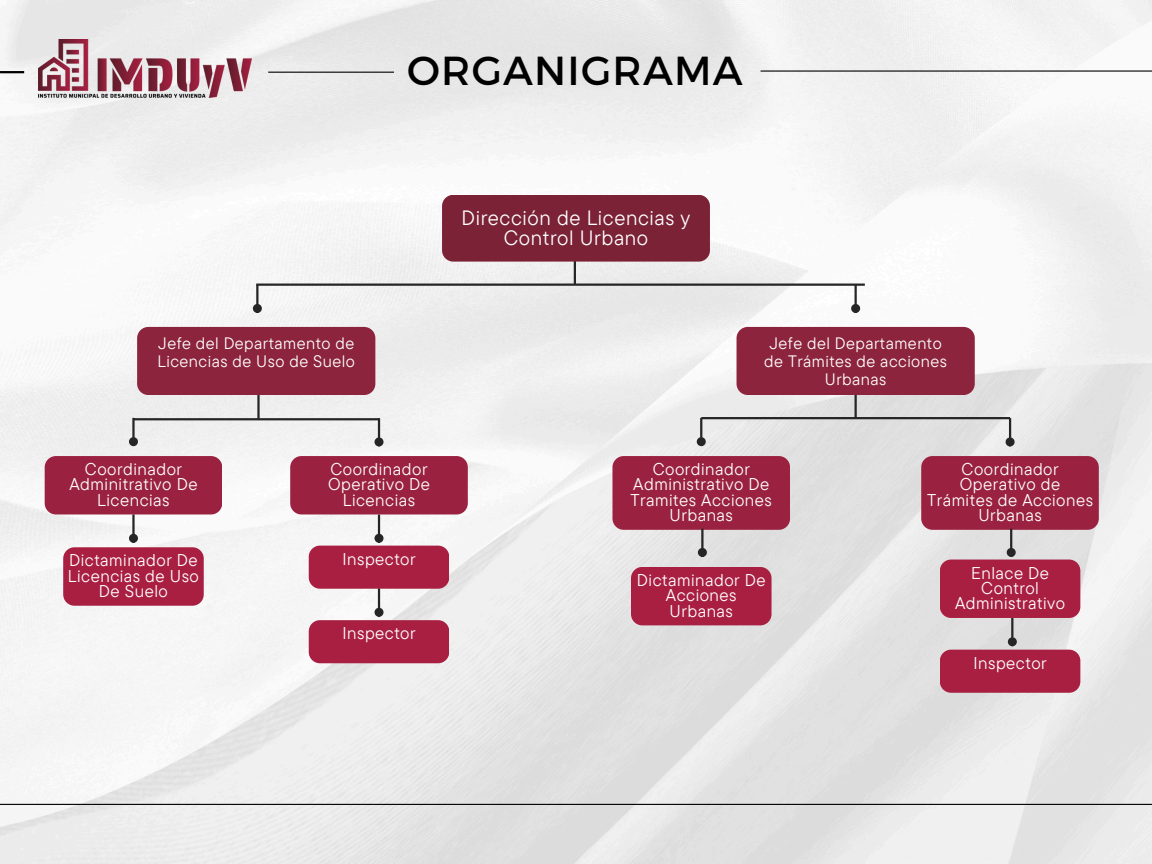
<style>
.page{position:relative;width:1152px;height:864px;background:#fff}
.page>*{position:absolute;margin:0;border:0;box-sizing:border-box;transform-origin:0 0}
.t1{font:40.5px "Montserrat";letter-spacing:.03em;color:#000}
.t2{font:20.7px/19.6px "TT Commons Pro";letter-spacing:.03em;color:#fff;text-align:center}
.t3{font:17.1px/15.3px "TT Commons Pro";letter-spacing:.03em;color:#fff;text-align:center}
.t4{font:16.5px/18px "TT Commons Pro";letter-spacing:.03em;color:#fff}
</style>
<div class="page">
<img style="left:0;top:0;width:1152px;height:864px">
<hr style="left:0;top:804px;width:1152px;height:1px;background:#000">
<hr style="left:268px;top:72px;width:126px;height:1px;background:#000">
<hr style="left:761px;top:70px;width:391px;height:2px;background:#000">
<img style="left:38px;top:39px;width:214px;height:59px">
<div style="left:137px;top:327px;width:238px;height:68px;background:#8c243d"></div>
<div style="left:737px;top:327px;width:238px;height:68px;background:#8c243d"></div>
<div style="left:45px;top:456px;width:177px;height:58px;background:#9a2240;border-radius:11px"></div>
<div style="left:63px;top:547px;width:141px;height:59px;background:#a91f42;border-radius:11px"></div>
<hr style="left:378px;top:514px;width:2px;height:20px;background:#272626">
<div style="left:376px;top:535px;width:6px;height:7px;background:#272626;border-radius:50%"></div>
<div style="left:375px;top:534px;width:9px;height:9px;border:2px solid #272626;border-radius:50%"></div>
<div style="left:290px;top:456px;width:178px;height:58px;background:#9a2240;border-radius:11px"></div>
<div style="left:309px;top:546px;width:140px;height:43px;background:#a91f42;border-radius:11px"></div>
<div style="left:309px;top:620px;width:140px;height:43px;background:#a91f42;border-radius:11px"></div>
<svg style="left:378px;top:589px;width:2px;height:19px"></svg>
<div style="left:376px;top:609px;width:6px;height:7px;background:#272626;border-radius:50%"></div>
<div style="left:375px;top:608px;width:9px;height:9px;border:2px solid #272626;border-radius:50%"></div>
<hr style="left:132px;top:514px;width:3px;height:20px;background:#272626">
<div style="left:130px;top:535px;width:7px;height:7px;background:#272626;border-radius:50%"></div>
<div style="left:129px;top:534px;width:9px;height:9px;border:2px solid #272626;border-radius:50%"></div>
<hr style="left:256px;top:285px;width:2px;height:20px;background:#272626">
<div style="left:254px;top:305px;width:7px;height:7px;background:#272626;border-radius:50%"></div>
<div style="left:253px;top:304px;width:9px;height:9px;border:2px solid #272626;border-radius:50%"></div>
<hr style="left:256px;top:284px;width:609px;height:2px;background:#272626">
<hr style="left:855px;top:285px;width:2px;height:20px;background:#272626">
<div style="left:852px;top:305px;width:7px;height:7px;background:#272626;border-radius:50%"></div>
<div style="left:851px;top:304px;width:9px;height:9px;border:2px solid #272626;border-radius:50%"></div>
<hr style="left:574px;top:242px;width:2px;height:43px;background:#272626">
<div style="left:442px;top:195px;width:268px;height:67px;background:#7b2237;border-radius:11px"></div>
<hr style="left:0;top:71px;width:24px;height:2px;background:#000">
<hr style="left:133px;top:418px;width:246px;height:2px;background:#272626">
<hr style="left:257px;top:395px;width:3px;height:24px;background:#272626">
<hr style="left:132px;top:418px;width:3px;height:20px;background:#272626">
<div style="left:130px;top:438px;width:7px;height:7px;background:#272626;border-radius:50%"></div>
<div style="left:129px;top:437px;width:9px;height:9px;border:2px solid #272626;border-radius:50%"></div>
<hr style="left:378px;top:418px;width:2px;height:20px;background:#272626">
<div style="left:375px;top:437px;width:9px;height:9px;border:2px solid #272626;border-radius:50%"></div>
<div style="left:612px;top:456px;width:178px;height:74px;background:#9a2240;border-radius:11px"></div>
<div style="left:921px;top:456px;width:178px;height:74px;background:#9a2240;border-radius:11px"></div>
<div style="left:631px;top:567px;width:141px;height:58px;background:#a91f42;border-radius:11px"></div>
<div style="left:940px;top:650px;width:140px;height:43px;background:#a91f42;border-radius:11px"></div>
<div style="left:940px;top:560px;width:140px;height:58px;background:#a91f42;border-radius:11px"></div>
<hr style="left:700px;top:418px;width:2px;height:20px;background:#272626">
<div style="left:698px;top:438px;width:7px;height:7px;background:#272626;border-radius:50%"></div>
<div style="left:697px;top:437px;width:9px;height:9px;border:2px solid #272626;border-radius:50%"></div>
<hr style="left:701px;top:417px;width:309px;height:2px;background:#272626">
<hr style="left:855px;top:395px;width:2px;height:23px;background:#272626">
<hr style="left:1009px;top:418px;width:2px;height:20px;background:#272626">
<div style="left:1006px;top:437px;width:9px;height:9px;border:2px solid #272626;border-radius:50%"></div>
<hr style="left:701px;top:529px;width:3px;height:19px;background:#272626">
<div style="left:699px;top:549px;width:7px;height:7px;background:#272626;border-radius:50%"></div>
<div style="left:698px;top:548px;width:9px;height:9px;border:2px solid #272626;border-radius:50%"></div>
<svg style="left:1010px;top:529px;width:2px;height:19px"></svg>
<div style="left:1008px;top:549px;width:7px;height:7px;background:#272626;border-radius:50%"></div>
<div style="left:1007px;top:548px;width:9px;height:9px;border:2px solid #272626;border-radius:50%"></div>
<hr style="left:1011px;top:618px;width:2px;height:20px;background:#272626">
<div style="left:1009px;top:638px;width:7px;height:7px;background:#272626;border-radius:50%"></div>
<div style="left:1008px;top:637px;width:9px;height:9px;border:2px solid #272626;border-radius:50%"></div>
<p class="t1" style="left:407px;top:45px;width:337px">ORGANIGRAMA</p>
<p class="t2" style="left:462px;top:208px;width:230px">Dirección de Licencias y<br>Control Urbano</p>
<p class="t4" style="left:158px;top:333px;width:199px">Jefe del Departamento de<br>Licencias de Uso de Suelo</p>
<h1 class="t4" style="left:769px;top:333px;width:174px">Jefe del Departamento</h1>
<p class="t4" style="left:764px;top:351px;width:184px;text-align:center">de Trámites de acciones<br>Urbanas</p>
<p class="t3" style="left:69px;top:461px;width:130px">Coordinador<br>Adminitrativo De<br>Licencias</p>
<h2 class="t3" style="left:68px;top:552px;width:133px">Dictaminador De<br>Licencias de Uso<br>De Suelo</h2>
<p class="t3" style="left:328px;top:461px;width:103px">Coordinador<br>Operativo De<br>Licencias</p>
<p class="t3" style="left:342px;top:551px;width:75px">Inspector</p>
<p class="t3" style="left:342px;top:625px;width:75px">Inspector</p>
<p class="t3" style="left:631px;top:461px;width:143px">Coordinador<br>Administrativo De<br>Tramites Acciones<br>Urbanas</p>
<p class="t3" style="left:927px;top:461px;width:167px">Coordinador<br>Operativo de<br>Trámites de Acciones<br>Urbanas</p>
<p class="t3" style="left:637px;top:572px;width:130px">Dictaminador De<br>Acciones<br>Urbanas</p>
<p class="t3" style="left:955px;top:564px;width:112px">Enlace De<br>Control<br>Administrativo</p>
<p class="t3" style="left:973px;top:655px;width:75px">Inspector</p>
</div>
